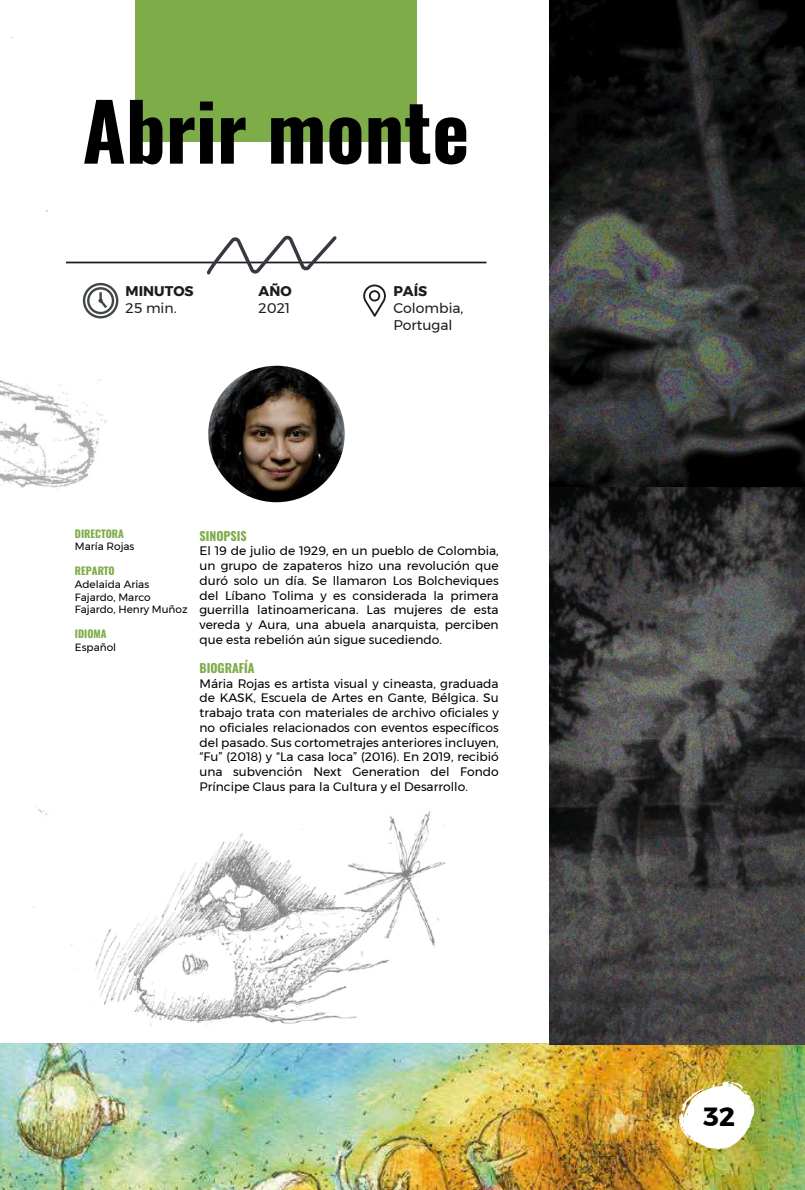
<style>
.page{position:relative;width:805px;height:1190px;background:#fff}
.page>*{position:absolute;margin:0;border:0;box-sizing:border-box;transform-origin:0 0}
.t1{font:78.75px "Oswald";color:#000}
.t2{font:700 26.25px "Montserrat";color:#000}
.t3{font:14px/16.8px "Montserrat";color:#1d1d1b}
.t4{font:700 14px "Montserrat";color:#1d1d1b}
.t5{font:12.25px/14.7px "Montserrat";color:#000;text-align:justify}
.t6{font:12.25px "Oswald";color:#7eac49}
.t7{font:10.5px/12.6px "Montserrat";color:#000}
.t8{font:10.5px "Oswald";color:#7eac49}
</style>
<div class="page">
<img style="left:0;top:37px;width:203px;height:1007px">
<div style="left:135px;top:0;width:281px;height:142px;background:#7eac49"></div>
<img style="left:0;top:1044px;width:805px;height:146px">
<svg style="left:363px;top:285px;width:23px;height:32px"></svg>
<div style="left:87px;top:287px;width:27px;height:27px;border:2px solid #42474a;border-radius:50%"></div>
<div style="left:83px;top:283px;width:35px;height:35px;border:2px solid #42474a;border-radius:50%"></div>
<svg style="left:98px;top:290px;width:12px;height:21px"></svg>
<img style="left:550px;top:486px;width:255px;height:559px">
<img style="left:550px;top:0;width:255px;height:486px">
<hr style="left:66px;top:262px;width:421px;height:1px;background:#1d1d1b">
<img style="left:208px;top:366px;width:137px;height:136px;border-radius:68px">
<img style="left:679px;top:1081px;width:76px;height:68px">
<svg style="left:205px;top:235px;width:135px;height:40px"></svg>
<img style="left:89px;top:788px;width:368px;height:259px">
<h1 class="t1" style="left:83px;top:62px;width:388px">Abrir monte</h1>
<p class="t4" style="left:126px;top:280px;width:69px">MINUTOS</p>
<p class="t3" style="left:126px;top:299px;width:52px">25 min.</p>
<p class="t4" style="left:259px;top:280px;width:35px">AÑO</p>
<p class="t3" style="left:259px;top:299px;width:33px">2021</p>
<p class="t4" style="left:393px;top:280px;width:35px">PAÍS</p>
<p class="t3" style="left:393px;top:299px;width:72px">Colombia,<br>Portugal</p>
<p class="t8" style="left:75px;top:524px;width:51px">DIRECTORA</p>
<p class="t7" style="left:75px;top:540px;width:61px">María Rojas</p>
<p class="t8" style="left:75px;top:562px;width:41px">REPARTO</p>
<p class="t7" style="left:75px;top:578px;width:114px">Adelaida Arias<br>Fajardo, Marco<br>Fajardo, Henry Muñoz</p>
<p class="t8" style="left:75px;top:625px;width:33px">IDIOMA</p>
<p class="t7" style="left:75px;top:641px;width:43px">Español</p>
<p class="t6" style="left:200px;top:525px;width:49px">SINOPSIS</p>
<p class="t5" style="left:200px;top:544px;width:301px">El 19 de julio de 1929, en un pueblo de Colombia, un grupo de zapateros hizo una revolución que duró solo un día. Se llamaron Los Bolcheviques del Líbano Tolima y es considerada la primera guerrilla latinoamericana. Las mujeres de esta vereda y Aura, una abuela anarquista, perciben que esta rebelión aún sigue sucediendo.</p>
<p class="t6" style="left:200px;top:657px;width:57px">BIOGRAFÍA</p>
<p class="t5" style="left:200px;top:676px;width:301px">Mária Rojas es artista visual y cineasta, graduada de KASK, Escuela de Artes en Gante, Bélgica. Su trabajo trata con materiales de archivo oficiales y no oficiales relacionados con eventos específicos del pasado. Sus cortometrajes anteriores incluyen, “Fu” (2018) y “La casa loca” (2016). En 2019, recibió una subvención Next Generation del Fondo Príncipe Claus para la Cultura y el Desarrollo.</p>
<h2 class="t2" style="left:703px;top:1095px;width:33px">32</h2>
</div>
